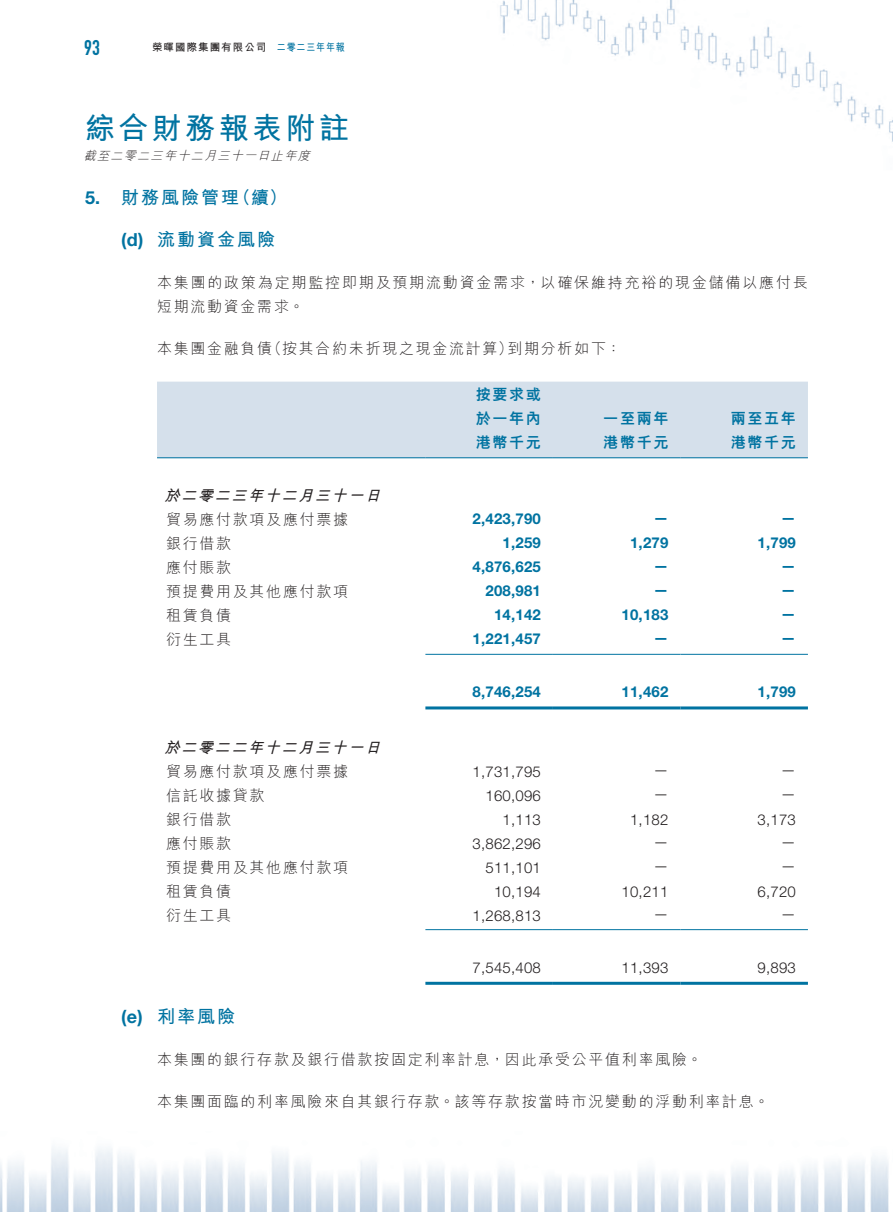
<style>
.page{position:relative;width:893px;height:1212px;background:#fff}
.page>*{position:absolute;margin:0;border:0;box-sizing:border-box;transform-origin:0 0}
.t1{font:700 30px "M Hei HK";letter-spacing:.115em;color:#0073a1}
.t2{font:21px "DIN Engschrift Std";color:#0073a1}
._04___H2{font:700 18px "M Hei HK";letter-spacing:.115em;color:#0073a1}
._03_H1{font:700 18px "M Hei HK";letter-spacing:.115em;color:#0073a1}
._04___H2-2{font:700 18px "Helvetica Neue LT Std";color:#0073a1}
._03_H1-2{font:700 18px "Helvetica Neue LT Std";color:#0073a1}
._13_____P4{font:300 15px/24px "M Hei HK";letter-spacing:.115em;color:#231f20}
._01_Body_Text{font:300 15px "Helvetica Neue LT Std";letter-spacing:.015em;color:#231f20}
._01_Body_Text-2{font:700 15px "Helvetica Neue LT Std";letter-spacing:.015em;color:#0073a1}
._15_Table_Stub{font:300 15px "M Hei HK";letter-spacing:.115em;color:#231f20}
._01_Body_Text-3{font:800 15px "M Hei HK";letter-spacing:.115em;color:#0073a1}
._15_Table_Stub-2{font:italic 700 15px "M Hei HK";color:#231f20}
.t3{font:italic 300 12px "M Hei HK";color:#231f20}
.t4{font:700 10.5px "M Hei HK";letter-spacing:.1em;color:#231f20}
.t5{font:700 10.5px "M Hei HK";letter-spacing:.1em;color:#0073a1;scale:.85 1}
</style>
<div class="page">
<img style="left:0;top:0;width:893px;height:1212px">
<div style="left:157px;top:382px;width:651px;height:75px;background:#d5e0eb"></div>
<hr style="left:157px;top:457px;width:268px;height:1px;background:#0073a1">
<hr style="left:425px;top:457px;width:128px;height:1px;background:#0073a1">
<hr style="left:553px;top:457px;width:127px;height:1px;background:#0073a1">
<hr style="left:680px;top:457px;width:128px;height:1px;background:#0073a1">
<hr style="left:425px;top:654px;width:128px;height:1px;background:#0073a1">
<hr style="left:553px;top:654px;width:127px;height:1px;background:#0073a1">
<hr style="left:680px;top:654px;width:128px;height:1px;background:#0073a1">
<hr style="left:425px;top:706px;width:128px;height:3px;background:#0073a1">
<hr style="left:553px;top:706px;width:127px;height:3px;background:#0073a1">
<hr style="left:680px;top:706px;width:128px;height:3px;background:#0073a1">
<hr style="left:425px;top:929px;width:128px;height:1px;background:#0073a1">
<hr style="left:553px;top:929px;width:127px;height:1px;background:#0073a1">
<hr style="left:680px;top:929px;width:128px;height:1px;background:#0073a1">
<hr style="left:425px;top:982px;width:128px;height:3px;background:#0073a1">
<hr style="left:553px;top:982px;width:127px;height:3px;background:#0073a1">
<hr style="left:680px;top:982px;width:128px;height:3px;background:#0073a1">
<h2 class="t2" style="left:84px;top:35px;width:17px">93</h2>
<p class="t4" style="left:152px;top:40px;width:116px">榮暉國際集團有限公司</p>
<p class="t5" style="left:277px;top:40px;width:81px">二零二三年年報</p>
<h1 class="t1" style="left:85px;top:106px;width:265px">綜合財務報表附註</h1>
<p class="t3" style="left:84px;top:150px;width:231px">截至二零二三年十二月三十一日止年度</p>
<p class="_03_H1" style="left:233px;top:185px;width:56px">（續(</p>
<p class="_03_H1" style="left:121px;top:185px;width:120px">財務風險管理</p>
<p class="_03_H1-2" style="left:85px;top:187px;width:17px">5.</p>
<p class="_04___H2-2" style="left:121px;top:229px;width:24px">d( )</p>
<p class="_04___H2" style="left:157px;top:227px;width:120px">流動資金風險</p>
<p class="_13_____P4" style="left:157px;top:271px;width:652px">本集團的政策為定期監控即期及預期流動資金需求，以確保維持充裕的現金儲備以應付長短期流動資金需求。</p>
<p class="_13_____P4" style="left:507px;top:337px;width:115px">到期分析如下：</p>
<p class="_13_____P4" style="left:267px;top:337px;width:247px">（按其合約未折現之現金流計算）</p>
<p class="_13_____P4" style="left:157px;top:337px;width:117px">本集團金融負債</p>
<p class="_01_Body_Text-3" style="left:476px;top:386px;width:67px">按要求或</p>
<p class="_01_Body_Text-3" style="left:476px;top:410px;width:67px">於一年內</p>
<p class="_01_Body_Text-3" style="left:476px;top:434px;width:67px">港幣千元</p>
<p class="_01_Body_Text-3" style="left:603px;top:410px;width:67px">一至兩年</p>
<p class="_01_Body_Text-3" style="left:603px;top:434px;width:67px">港幣千元</p>
<p class="_01_Body_Text-3" style="left:731px;top:410px;width:67px">兩至五年</p>
<p class="_01_Body_Text-3" style="left:731px;top:434px;width:67px">港幣千元</p>
<p class="_15_Table_Stub-2" style="left:165px;top:485px;width:222px">於二零二三年十二月三十一日</p>
<p class="_15_Table_Stub" style="left:166px;top:512px;width:184px">貿易應付款項及應付票據</p>
<p class="_01_Body_Text-2" style="left:472px;top:509px;width:70px">2,423,790</p>
<p class="_01_Body_Text-2" style="left:653px;top:508px;width:16px">—</p>
<p class="_01_Body_Text-2" style="left:781px;top:508px;width:16px">—</p>
<p class="_15_Table_Stub" style="left:166px;top:536px;width:67px">銀行借款</p>
<p class="_01_Body_Text-2" style="left:503px;top:533px;width:40px">1,259</p>
<p class="_01_Body_Text-2" style="left:630px;top:533px;width:40px">1,279</p>
<p class="_01_Body_Text-2" style="left:758px;top:533px;width:40px">1,799</p>
<p class="_15_Table_Stub" style="left:166px;top:560px;width:67px">應付賬款</p>
<p class="_01_Body_Text-2" style="left:472px;top:557px;width:70px">4,876,625</p>
<p class="_01_Body_Text-2" style="left:653px;top:556px;width:16px">—</p>
<p class="_01_Body_Text-2" style="left:781px;top:556px;width:16px">—</p>
<p class="_15_Table_Stub" style="left:166px;top:584px;width:184px">預提費用及其他應付款項</p>
<p class="_01_Body_Text-2" style="left:485px;top:581px;width:57px">208,981</p>
<p class="_01_Body_Text-2" style="left:653px;top:580px;width:16px">—</p>
<p class="_01_Body_Text-2" style="left:781px;top:580px;width:16px">—</p>
<p class="_15_Table_Stub" style="left:166px;top:608px;width:67px">租賃負債</p>
<p class="_01_Body_Text-2" style="left:494px;top:605px;width:48px">14,142</p>
<p class="_01_Body_Text-2" style="left:621px;top:605px;width:48px">10,183</p>
<p class="_01_Body_Text-2" style="left:781px;top:604px;width:16px">—</p>
<p class="_15_Table_Stub" style="left:166px;top:632px;width:67px">衍生工具</p>
<p class="_01_Body_Text-2" style="left:472px;top:629px;width:70px">1,221,457</p>
<p class="_01_Body_Text-2" style="left:653px;top:628px;width:16px">—</p>
<p class="_01_Body_Text-2" style="left:781px;top:628px;width:16px">—</p>
<p class="_01_Body_Text-2" style="left:472px;top:682px;width:70px">8,746,254</p>
<p class="_01_Body_Text-2" style="left:621px;top:682px;width:48px">11,462</p>
<p class="_01_Body_Text-2" style="left:758px;top:682px;width:40px">1,799</p>
<p class="_04___H2-2" style="left:121px;top:1006px;width:23px">e( )</p>
<p class="_15_Table_Stub-2" style="left:165px;top:736px;width:222px">於二零二二年十二月三十一日</p>
<p class="_15_Table_Stub" style="left:166px;top:763px;width:184px">貿易應付款項及應付票據</p>
<p class="_01_Body_Text" style="left:472px;top:762px;width:70px">1,731,795</p>
<p class="_01_Body_Text" style="left:653px;top:760px;width:16px">—</p>
<p class="_01_Body_Text" style="left:781px;top:760px;width:16px">—</p>
<p class="_15_Table_Stub" style="left:166px;top:787px;width:100px">信託收據貸款</p>
<p class="_01_Body_Text" style="left:485px;top:786px;width:57px">160,096</p>
<p class="_01_Body_Text" style="left:653px;top:784px;width:16px">—</p>
<p class="_01_Body_Text" style="left:781px;top:784px;width:16px">—</p>
<p class="_15_Table_Stub" style="left:166px;top:811px;width:67px">銀行借款</p>
<p class="_01_Body_Text" style="left:503px;top:810px;width:40px">1,113</p>
<p class="_01_Body_Text" style="left:630px;top:810px;width:40px">1,182</p>
<p class="_01_Body_Text" style="left:758px;top:810px;width:40px">3,173</p>
<p class="_15_Table_Stub" style="left:166px;top:835px;width:67px">應付賬款</p>
<p class="_01_Body_Text" style="left:472px;top:834px;width:70px">3,862,296</p>
<p class="_01_Body_Text" style="left:653px;top:832px;width:16px">—</p>
<p class="_01_Body_Text" style="left:781px;top:832px;width:16px">—</p>
<p class="_15_Table_Stub" style="left:166px;top:859px;width:184px">預提費用及其他應付款項</p>
<p class="_01_Body_Text" style="left:485px;top:858px;width:57px">511,101</p>
<p class="_01_Body_Text" style="left:653px;top:856px;width:16px">—</p>
<p class="_01_Body_Text" style="left:781px;top:856px;width:16px">—</p>
<p class="_15_Table_Stub" style="left:166px;top:883px;width:67px">租賃負債</p>
<p class="_01_Body_Text" style="left:494px;top:882px;width:48px">10,194</p>
<p class="_01_Body_Text" style="left:621px;top:882px;width:48px">10,211</p>
<p class="_01_Body_Text" style="left:758px;top:882px;width:40px">6,720</p>
<p class="_15_Table_Stub" style="left:166px;top:907px;width:67px">衍生工具</p>
<p class="_01_Body_Text" style="left:472px;top:906px;width:70px">1,268,813</p>
<p class="_01_Body_Text" style="left:653px;top:904px;width:16px">—</p>
<p class="_01_Body_Text" style="left:781px;top:904px;width:16px">—</p>
<p class="_01_Body_Text" style="left:472px;top:958px;width:70px">7,545,408</p>
<p class="_01_Body_Text" style="left:621px;top:958px;width:48px">11,393</p>
<p class="_01_Body_Text" style="left:758px;top:958px;width:40px">9,893</p>
<p class="_04___H2" style="left:157px;top:1004px;width:80px">利率風險</p>
<p class="_13_____P4" style="left:157px;top:1048px;width:547px">本集團的銀行存款及銀行借款按固定利率計息，因此承受公平值利率風險。</p>
<p class="_13_____P4" style="left:157px;top:1090px;width:614px">本集團面臨的利率風險來自其銀行存款。該等存款按當時市況變動的浮動利率計息。</p>
</div>
